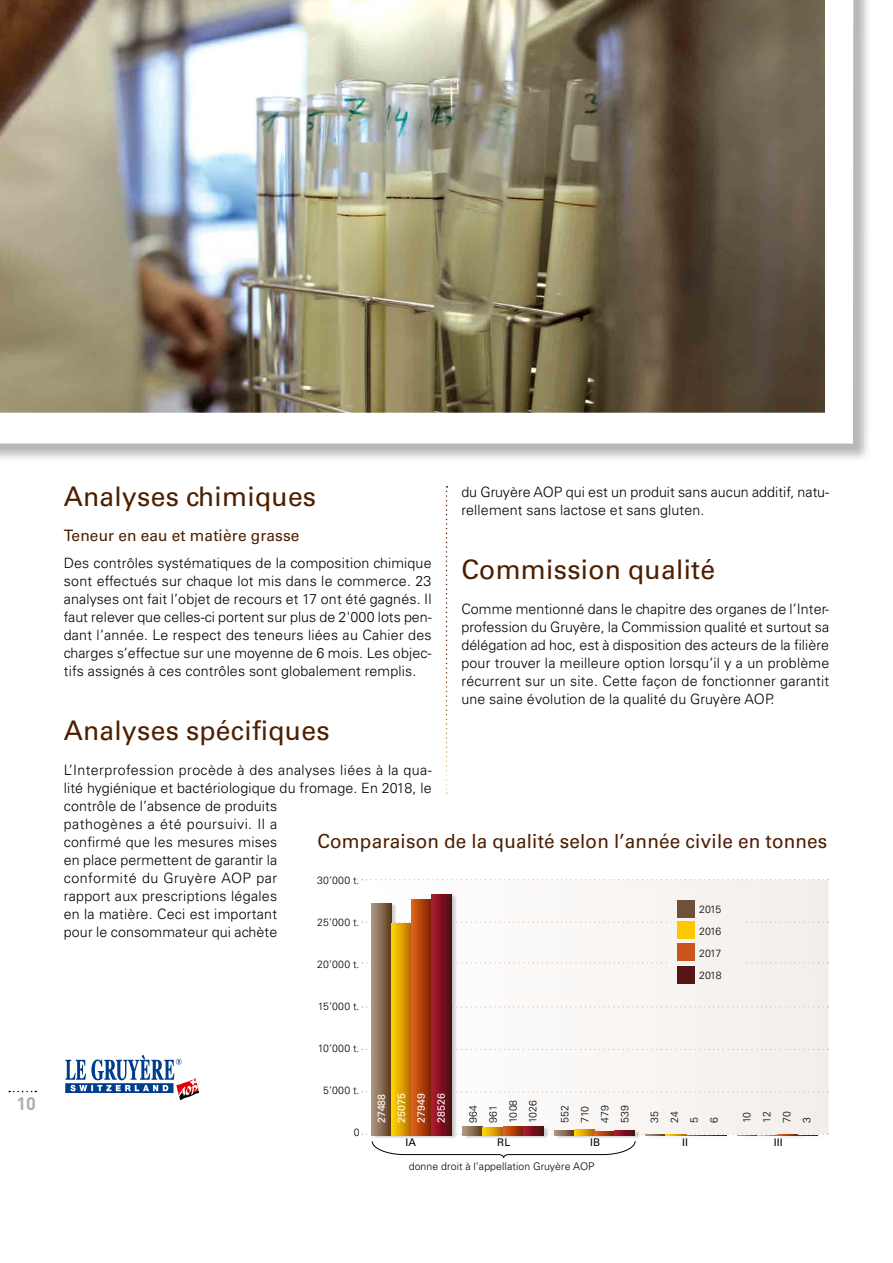
<style>
.page{position:relative;width:893px;height:1263px;background:#fff}
.page>*{position:absolute;margin:0;border:0;box-sizing:border-box;transform-origin:0 0}
.t1{font:31.2px "Myriad Pro";color:#000}
.t2{font:27px "Univers";letter-spacing:.01em;color:#4d1f00}
.t3{font:19.5px "Univers";letter-spacing:.01em;color:#4d1f00}
.t4{font:700 18px "DIN";color:#b5aaab}
.t5{font:15.75px "Univers";letter-spacing:.01em;color:#4d1f00}
.t6{font:300 14.25px/18px "Univers";letter-spacing:.01em;color:#000;text-align:justify}
.t7{font:300 10.5px/20px "Univers";letter-spacing:.01em;color:#000;text-align:justify}
.t8{font:10.5px/20px "Univers";letter-spacing:.01em;color:#fff;text-align:justify}
.t9{font:10.5px "Univers";letter-spacing:.01em;color:#000}
</style>
<div class="page">
<svg style="left:9px;top:1091px;width:27px;height:1px"></svg>
<div style="left:0;top:0;width:872px;height:462px;background:#000;opacity:.28"></div>
<div style="left:0;top:0;width:853px;height:444px;background:#fff"></div>
<svg style="left:446px;top:486px;width:1px;height:308px"></svg>
<svg style="left:65px;top:1055px;width:134px;height:45px"></svg>
<img style="left:361px;top:879px;width:468px;height:256px">
<svg style="left:554px;top:1130px;width:20px;height:4px"></svg>
<svg style="left:463px;top:1127px;width:20px;height:7px"></svg>
<div style="left:371px;top:903px;width:20px;height:232px;background:linear-gradient(to right,#b29c89,#644323)"></div>
<svg style="left:574px;top:1129px;width:21px;height:5px"></svg>
<svg style="left:483px;top:1127px;width:20px;height:7px"></svg>
<svg style="left:391px;top:990px;width:21px;height:144px;background:#e0a002"></svg>
<svg style="left:595px;top:1131px;width:20px;height:3px"></svg>
<svg style="left:503px;top:1126px;width:20px;height:8px"></svg>
<div style="left:412px;top:899px;width:20px;height:236px;background:linear-gradient(to right,#df6215,#832206)"></div>
<svg style="left:615px;top:1130px;width:20px;height:4px"></svg>
<svg style="left:523px;top:1126px;width:20px;height:8px"></svg>
<div style="left:432px;top:894px;width:20px;height:241px;background:linear-gradient(to right,#ad152d,#4d0f11)"></div>
<svg style="left:362px;top:896px;width:466px;height:94px"></svg>
<div style="left:678px;top:900px;width:17px;height:17px;background:#6f503b"></div>
<div style="left:678px;top:922px;width:17px;height:17px;background:#fdc800"></div>
<div style="left:678px;top:943px;width:17px;height:18px;background:#cb561c"></div>
<div style="left:678px;top:966px;width:17px;height:17px;background:#571416"></div>
<svg style="left:362px;top:1134px;width:466px;height:24px"></svg>
<img style="left:0;top:0;width:825px;height:413px">
<p class="t4" style="left:16px;top:1092px;width:21px">10</p>
<h2 class="t2" style="left:64px;top:481px;width:254px">Analyses chimiques</h2>
<p class="t5" style="left:64px;top:526px;width:237px">Teneur en eau et matière grasse</p>
<p class="t6" style="left:64px;top:554px;width:369px">Des contrôles systématiques de la composition chimique sont effectués sur chaque lot mis dans le commerce. 23 analyses ont fait l’objet de recours et 17 ont été gagnés. Il faut relever que celles-ci portent sur plus de 2'000 lots pen&shy;dant l’année. Le respect des teneurs liées au Cahier des charges s’effectue sur une moyenne de 6 mois. Les objec&shy;tifs assignés à ces contrôles sont globalement remplis.</p>
<h1 class="t1" style="left:245px;top:581px;width:35px">[3]</h1>
<p class="t6" style="left:461px;top:483px;width:369px">du Gruyère AOP qui est un produit sans aucun additif, natu&shy;rellement sans lactose et sans gluten.</p>
<h2 class="t2" style="left:461px;top:554px;width:255px">Commission qualité</h2>
<p class="t6" style="left:461px;top:600px;width:369px">Comme mentionné dans le chapitre des organes de l’Inter&shy;profession du Gruyère, la Commission qualité et surtout sa délégation ad hoc, est à disposition des acteurs de la filière pour trouver la meilleure option lorsqu’il y a un problème récurrent sur un site. Cette façon de fonctionner garantit une saine évolution de la qualité du Gruyère AOP.</p>
<h2 class="t2" style="left:64px;top:714px;width:267px">Analyses spécifiques</h2>
<p class="t6" style="left:64px;top:761px;width:369px;text-align:left">L’Interprofession procède à des analyses liées à la qua&shy;lité hygiénique et bactériologique du fromage. En 2018, le contrôle de l’absence de produits<br>pathogènes a été poursuivi. Il a<br>confirmé que les mesures mises<br>en place permettent de garantir la<br>conformité du Gruyère AOP par<br>rapport aux prescriptions légales<br>en la matière. Ceci est important<br>pour le consommateur qui achète</p>
<h3 class="t3" style="left:317px;top:830px;width:512px">Comparaison de la qualité selon l’année civile en tonnes</h3>
<p class="t7" style="left:317px;top:870px;width:44px">30’000 t.</p>
<p class="t7" style="left:317px;top:912px;width:44px">25’000 t.</p>
<p class="t7" style="left:317px;top:954px;width:44px">20’000 t.</p>
<p class="t7" style="left:318px;top:996px;width:43px">15’000 t.</p>
<p class="t7" style="left:318px;top:1038px;width:43px">10’000 t.</p>
<p class="t7" style="left:323px;top:1080px;width:38px">5’000 t.</p>
<p class="t7" style="left:354px;top:1122px;width:7px">0</p>
<p class="t7" style="left:699px;top:898px;width:24px;line-height:22px">2015<br>2016<br>2017<br>2018</p>
<p class="t8" style="left:371px;top:1123px;width:31px;rotate:-90deg">27488<br>25075<br>27949<br>28526</p>
<p class="t7" style="left:463px;top:1123px;width:25px;text-align:left;rotate:-90deg">964<br>961<br>1008<br>1026</p>
<p class="t7" style="left:555px;top:1123px;width:19px;rotate:-90deg">552<br>710<br>479<br>539</p>
<p class="t7" style="left:644px;top:1123px;width:13px;text-align:left;rotate:-90deg">35<br>24<br>5<br>6</p>
<p class="t7" style="left:737px;top:1123px;width:13px;rotate:-90deg">10<br>12<br>70<br>3</p>
<p class="t9" style="left:405px;top:1136px;width:12px">IA</p>
<p class="t9" style="left:497px;top:1136px;width:14px">RL</p>
<p class="t9" style="left:590px;top:1136px;width:12px">IB</p>
<p class="t9" style="left:682px;top:1136px;width:7px">II</p>
<p class="t9" style="left:774px;top:1136px;width:10px">III</p>
<p class="t7" style="left:409px;top:1156px;width:187px">donne droit à l’appellation Gruyère AOP</p>
</div>
